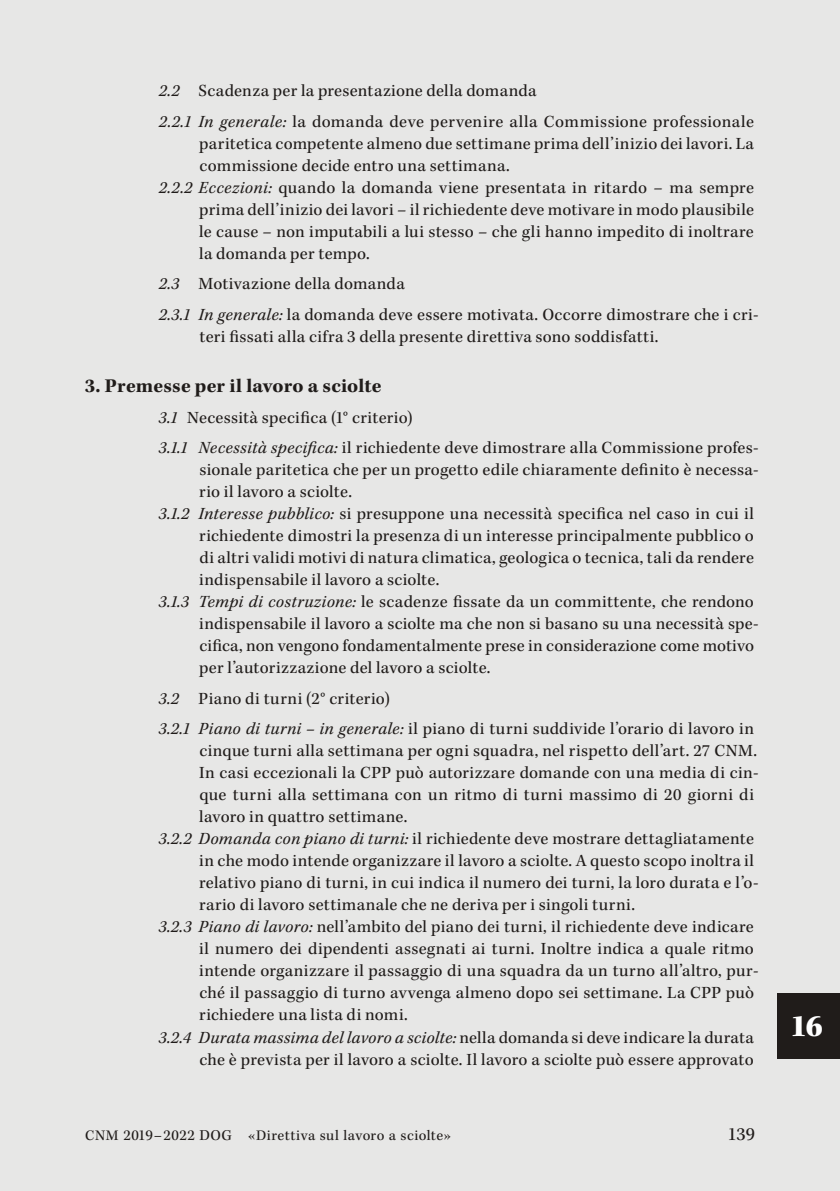
<style>
.page{position:relative;width:840px;height:1191px;background:#fff}
.page>*{position:absolute;margin:0;border:0;box-sizing:border-box;transform-origin:0 0}
.t1{font:900 32px "Kepler Std";color:#fff}
.t2{font:700 20px "Kepler Std";letter-spacing:.01em;color:#201c1a}
.t3{font:19px "Kepler Std";color:#201c1a}
.t4{font:17.6px/30.6px "Kepler Std";letter-spacing:.02em;color:#201c1a}
.t5{font:italic 17.6px "Kepler Std";letter-spacing:.015em;color:#201c1a}
.t6{font:17.6px "Kepler Std";color:#201c1a}
.t7{font:15px "Kepler Std";letter-spacing:.035em;color:#201c1a}
.s1{font-style:italic}
.s2{font-style:normal}
.s3{font-size:15.6px}
</style>
<div class="page">
<div style="left:0;top:0;width:839px;height:1191px;background:#e7e7e6"></div>
<div style="left:777px;top:993px;width:62px;height:65px;background:#201c1a"></div>
<p class="t4" style="left:159px;top:76px;width:596px"><span class="s1">2.2</span> Scadenza per la presentazione della domanda<br><span class="s1">2.2.1 In generale:</span> la domanda deve pervenire alla Commissione professionale</p>
<p class="t4" style="left:199px;top:129px;width:556px">paritetica competente almeno due settimane prima dell’inizio dei lavori. La</p>
<p class="t4" style="left:199px;top:151px;width:311px">commissione decide entro una settimana.</p>
<p class="t4" style="left:159px;top:173px;width:596px"><span class="s1">2.2.2 Eccezioni:</span> quando la domanda viene presentata in ritardo – ma sempre</p>
<p class="t4" style="left:199px;top:195px;width:556px">prima dell’inizio dei lavori – il richiedente deve motivare in modo plausibile</p>
<p class="t4" style="left:199px;top:217px;width:556px">le cause – non imputabili a lui stesso – che gli hanno impedito di inoltrare</p>
<p class="t4" style="left:199px;top:239px;width:172px">la domanda per tempo.</p>
<p class="t4" style="left:159px;top:269px;width:601px"><span class="s1">2.3</span> Motivazione della domanda<br><span class="s1">2.3.1 In generale:</span> la domanda deve essere motivata. Occorre dimostrare che i cri-</p>
<p class="t4" style="left:199px;top:322px;width:460px">teri fissati alla cifra 3 della presente direttiva sono soddisfatti.</p>
<p class="t2" style="left:85px;top:375px;width:298px">3. Premesse per il lavoro a sciolte</p>
<p class="t4" style="left:158px;top:403px;width:601px"><span class="s1">3.1</span> Necessità specifica (1° criterio)<br><span class="s1">3.1.1 Necessità specifica:</span> il richiedente deve dimostrare alla Commissione profes-</p>
<p class="t4" style="left:199px;top:455px;width:560px">sionale paritetica che per un progetto edile chiaramente definito è necessa-</p>
<p class="t4" style="left:199px;top:477px;width:154px">rio il lavoro a sciolte.</p>
<p class="t4" style="left:158px;top:499px;width:596px"><span class="s1">3.1.2 Interesse pubblico:</span> si presuppone una necessità specifica nel caso in cui il</p>
<p class="t4" style="left:199px;top:521px;width:556px">richiedente dimostri la presenza di un interesse principalmente pubblico o</p>
<p class="t4" style="left:199px;top:543px;width:555px">di altri validi motivi di natura climatica, geologica o tecnica, tali da rendere</p>
<p class="t4" style="left:199px;top:565px;width:241px">indispensabile il lavoro a sciolte.</p>
<p class="t4" style="left:158px;top:587px;width:596px"><span class="s1">3.1.3 Tempi di costruzione:</span> le scadenze fissate da un committente, che rendono</p>
<p class="t4" style="left:199px;top:609px;width:560px">indispensabile il lavoro a sciolte ma che non si basano su una necessità spe-</p>
<p class="t6" style="left:199px;top:636px;width:556px">cifica, non vengono fondamentalmente prese in considerazione come motivo</p>
<p class="t4" style="left:199px;top:653px;width:293px">per l’autorizzazione del lavoro a sciolte.</p>
<p class="t4" style="left:158px;top:684px;width:597px"><span class="s1">3.2</span> Piano di turni (2° criterio)<br><span class="s1">3.2.1 Piano di turni – in generale:</span> il piano di turni suddivide l’orario di lavoro in</p>
<p class="t4" style="left:199px;top:736px;width:559px">cinque turni alla settimana per ogni squadra, nel rispetto dell’art. 27 CNM.</p>
<p class="t4" style="left:199px;top:758px;width:560px">In casi eccezionali la CPP può autorizzare domande con una media di cin-</p>
<p class="t4" style="left:199px;top:780px;width:556px">que turni alla settimana con un ritmo di turni massimo di 20 giorni di</p>
<p class="t4" style="left:199px;top:802px;width:209px">lavoro in quattro settimane.</p>
<p class="t4" style="left:158px;top:824px;width:596px"><span class="s1">3.2.2 Domanda con piano di turni:</span> il richiedente deve mostrare dettagliatamente</p>
<p class="t4" style="left:199px;top:846px;width:556px">in che modo intende organizzare il lavoro a sciolte. A questo scopo inoltra il</p>
<p class="t4" style="left:199px;top:868px;width:560px">relativo piano di turni, in cui indica il numero dei turni, la loro durata e l’o-</p>
<p class="t4" style="left:199px;top:890px;width:437px">rario di lavoro settimanale che ne deriva per i singoli turni.</p>
<p class="t4" style="left:158px;top:912px;width:596px"><span class="s1">3.2.3 Piano di lavoro:</span> nell’ambito del piano dei turni, il richiedente deve indicare</p>
<p class="t4" style="left:199px;top:934px;width:556px">il numero dei dipendenti assegnati ai turni. Inoltre indica a quale ritmo</p>
<p class="t4" style="left:199px;top:956px;width:560px">intende organizzare il passaggio di una squadra da un turno all’altro, pur-</p>
<p class="t4" style="left:199px;top:978px;width:555px">ché il passaggio di turno avvenga almeno dopo sei settimane. La CPP può</p>
<p class="t4" style="left:199px;top:1000px;width:210px">richiedere una lista di nomi.</p>
<p class="t5" style="left:158px;top:1027px;width:596px">3.2.4 Durata massima del lavoro a sciolte: <span class="s2">nella domanda si deve indicare la durata</span></p>
<p class="t4" style="left:199px;top:1044px;width:555px">che è prevista per il lavoro a sciolte. Il lavoro a sciolte può essere approvato</p>
<p class="t7" style="left:85px;top:1126px;width:367px">CNM <span class="s3">2019–2022 DOG</span> «Direttiva sul lavoro a sciolte»</p>
<p class="t3" style="left:728px;top:1123px;width:28px">139</p>
<h1 class="t1" style="left:789px;top:1007px;width:34px">16</h1>
</div>
